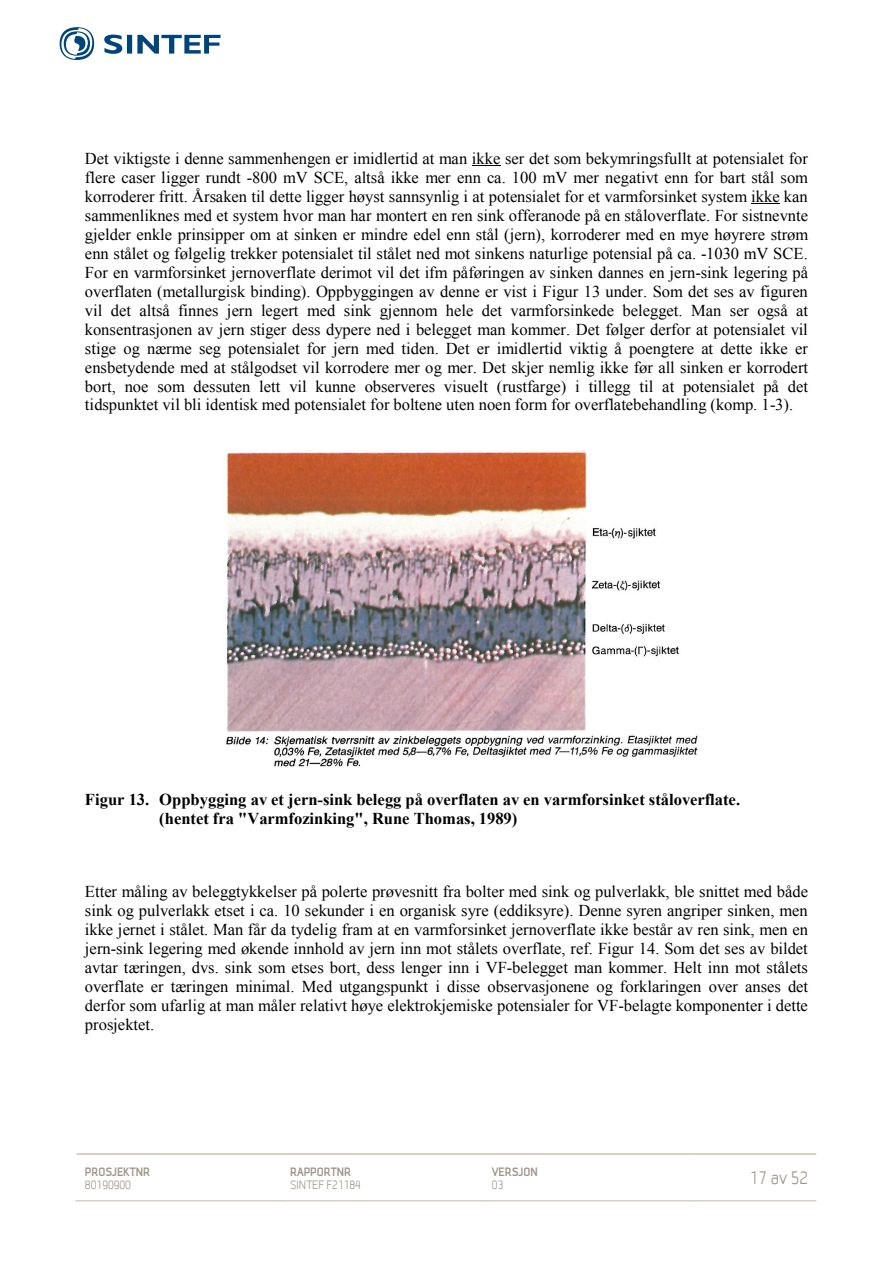
<style>
.page{position:relative;width:893px;height:1263px;background:#fff}
.page>*{position:absolute;margin:0;border:0;box-sizing:border-box;transform-origin:0 0}
.t1{font:18px "SINTEF";color:#a19589}
.t2{font:16.5px/18.9px "Times New Roman";color:#000;text-align:justify}
.t3{font:700 16.5px/18.9px "Times New Roman";color:#000}
.t4{font:700 12px "SINTEF";color:#a19589}
.t5{font:12px "SINTEF";color:#a19589}
</style>
<div class="page">
<svg style="left:77px;top:1153px;width:739px;height:1px"></svg>
<svg style="left:76px;top:1200px;width:740px;height:1px"></svg>
<svg style="left:60px;top:27px;width:161px;height:33px"></svg>
<img style="left:226px;top:451px;width:472px;height:316px">
<p class="t2" style="left:85px;top:149px;width:725px">Det viktigste i denne sammenhengen er imidlertid at man ikke ser det som bekymringsfullt at potensialet for flere caser ligger rundt -800 mV SCE, altså ikke mer enn ca. 100 mV mer negativt enn for bart stål som korroderer fritt. Årsaken til dette ligger høyst sannsynlig i at potensialet for et varmforsinket system ikke kan sammenliknes med et system hvor man har montert en ren sink offeranode på en ståloverflate. For sistnevnte gjelder enkle prinsipper om at sinken er mindre edel enn stål (jern), korroderer med en mye høyrere strøm enn stålet og følgelig trekker potensialet til stålet ned mot sinkens naturlige potensial på ca. -1030 mV SCE.<br>For en varmforsinket jernoverflate derimot vil det ifm påføringen av sinken dannes en jern-sink legering på overflaten (metallurgisk binding). Oppbyggingen av denne er vist i Figur 13 under. Som det ses av figuren vil det altså finnes jern legert med sink gjennom hele det varmforsinkede belegget. Man ser også at konsentrasjonen av jern stiger dess dypere ned i belegget man kommer. Det følger derfor at potensialet vil stige og nærme seg potensialet for jern med tiden. Det er imidlertid viktig å poengtere at dette ikke er ensbetydende med at stålgodset vil korrodere mer og mer. Det skjer nemlig ikke før all sinken er korrodert bort, noe som dessuten lett vil kunne observeres visuelt (rustfarge) i tillegg til at potensialet på det tidspunktet vil bli identisk med potensialet for boltene uten noen form for overflatebehandling (komp. 1-3).</p>
<p class="t3" style="left:159px;top:790px;width:582px;text-indent:-74px">Figur 13. Oppbygging av et jern-sink belegg på overflaten av en varmforsinket ståloverflate. (hentet fra "Varmfozinking", Rune Thomas, 1989)</p>
<p class="t2" style="left:85px;top:882px;width:725px">Etter måling av beleggtykkelser på polerte prøvesnitt fra bolter med sink og pulverlakk, ble snittet med både sink og pulverlakk etset i ca. 10 sekunder i en organisk syre (eddiksyre). Denne syren angriper sinken, men ikke jernet i stålet. Man får da tydelig fram at en varmforsinket jernoverflate ikke består av ren sink, men en jern-sink legering med økende innhold av jern inn mot stålets overflate, ref. Figur 14. Som det ses av bildet avtar tæringen, dvs. sink som etses bort, dess lenger inn i VF-belegget man kommer. Helt inn mot stålets overflate er tæringen minimal. Med utgangspunkt i disse observasjonene og forklaringen over anses det derfor som ufarlig at man måler relativt høye elektrokjemiske potensialer for VF-belagte komponenter i dette prosjektet.</p>
<p class="t4" style="left:85px;top:1164px;width:67px">PROSJEKTNR</p>
<p class="t5" style="left:85px;top:1178px;width:48px">80190900</p>
<p class="t4" style="left:290px;top:1164px;width:62px">RAPPORTNR</p>
<p class="t5" style="left:290px;top:1178px;width:72px">SINTEF F21184</p>
<p class="t4" style="left:492px;top:1164px;width:48px">VERSJON</p>
<p class="t5" style="left:492px;top:1178px;width:13px">03</p>
<p class="t1" style="left:750px;top:1168px;width:60px">17 av 52</p>
</div>
